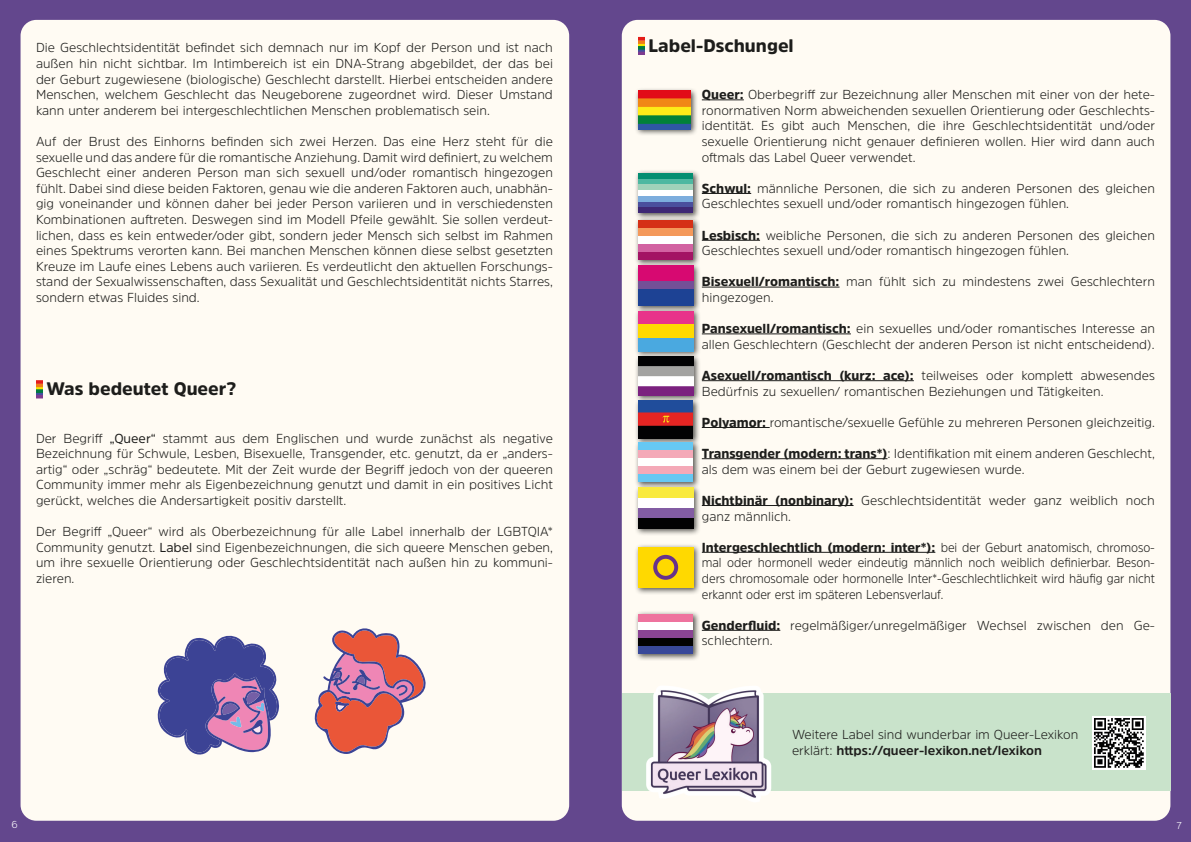
<style>
.page{position:relative;width:1191px;height:842px;background:#fff}
.page>*{position:absolute;margin:0;border:0;box-sizing:border-box;transform-origin:0 0}
.t1{font:900 18px "Amsi Pro";color:#1d1d1b}
.Fließtext{font:300 13px/15.6px "Amsi Pro";color:#1d1d1b}
.Fließtext-2{font:300 13px/15.6px "Amsi Pro";color:#1d1d1b;text-align:justify;scale:.92 1}
.t2{font:300 10px "Amsi Pro";color:#fff}
.s1{font-weight:900}
.s2{font-weight:400}
.s3{font-weight:700}
</style>
<div class="page">
<div style="left:595px;top:0;width:596px;height:842px;background:#63478d"></div>
<div style="left:622px;top:20px;width:548px;height:801px;background:#fffbf3;border-radius:16px"></div>
<div style="left:0;top:0;width:595px;height:842px;background:#63478d"></div>
<div style="left:21px;top:20px;width:548px;height:801px;background:#fffbf3;border-radius:16px"></div>
<hr style="left:702px;top:99px;width:42px;height:1px;background:#1d1d1b">
<hr style="left:702px;top:193px;width:49px;height:1px;background:#1d1d1b">
<hr style="left:702px;top:240px;width:58px;height:1px;background:#1d1d1b">
<hr style="left:702px;top:287px;width:137px;height:1px;background:#1d1d1b">
<hr style="left:702px;top:333px;width:149px;height:1px;background:#1d1d1b">
<hr style="left:702px;top:380px;width:211px;height:1px;background:#1d1d1b">
<hr style="left:702px;top:427px;width:67px;height:1px;background:#1d1d1b">
<hr style="left:702px;top:458px;width:185px;height:1px;background:#1d1d1b">
<hr style="left:702px;top:505px;width:151px;height:1px;background:#1d1d1b">
<hr style="left:702px;top:552px;width:233px;height:1px;background:#1d1d1b">
<hr style="left:702px;top:630px;width:78px;height:1px;background:#1d1d1b">
<svg style="left:36px;top:380px;width:6px;height:18px"></svg>
<svg style="left:638px;top:37px;width:6px;height:18px"></svg>
<svg style="left:157px;top:635px;width:122px;height:120px"></svg>
<svg style="left:314px;top:628px;width:112px;height:126px"></svg>
<div style="left:634px;top:87px;width:64px;height:50px;background:#1d1d1b;opacity:.75"></div>
<img style="left:638px;top:91px;width:53px;height:38px">
<div style="left:622px;top:693px;width:548px;height:98px;background:#c9e3cb"></div>
<svg style="left:1092px;top:716px;width:53px;height:53px"></svg>
<svg style="left:1094px;top:718px;width:49px;height:50px;background:#787879"></svg>
<img style="left:646px;top:686px;width:126px;height:116px">
<div style="left:634px;top:169px;width:66px;height:51px;background:#1d1d1b;opacity:.75"></div>
<div style="left:638px;top:173px;width:55px;height:6px;background:#038e71"></div>
<div style="left:638px;top:207px;width:55px;height:6px;background:#3e2874"></div>
<div style="left:638px;top:179px;width:55px;height:5px;background:#4eb8a1"></div>
<div style="left:638px;top:201px;width:55px;height:6px;background:#4a4f9d"></div>
<div style="left:638px;top:184px;width:55px;height:6px;background:#a1d2ba"></div>
<div style="left:638px;top:196px;width:55px;height:6px;background:#7caddd"></div>
<div style="left:638px;top:190px;width:55px;height:6px;background:#fff"></div>
<div style="left:634px;top:216px;width:66px;height:51px;background:#1d1d1b;opacity:.75"></div>
<div style="left:638px;top:220px;width:55px;height:8px;background:#d53016"></div>
<div style="left:638px;top:228px;width:55px;height:8px;background:#f4995b"></div>
<div style="left:638px;top:236px;width:55px;height:8px;background:#fff"></div>
<div style="left:638px;top:244px;width:55px;height:8px;background:#d263a2"></div>
<div style="left:638px;top:252px;width:55px;height:8px;background:#a31464"></div>
<div style="left:634px;top:262px;width:67px;height:51px;background:#1d1d1b;opacity:.75"></div>
<div style="left:638px;top:266px;width:55px;height:8px;background:#d70971"></div>
<div style="left:638px;top:274px;width:55px;height:8px;background:#d70971"></div>
<div style="left:638px;top:282px;width:55px;height:8px;background:#745097"></div>
<div style="left:638px;top:290px;width:55px;height:8px;background:#1d4294"></div>
<div style="left:638px;top:298px;width:55px;height:8px;background:#1d4294"></div>
<div style="left:634px;top:308px;width:67px;height:51px;background:#1d1d1b;opacity:.75"></div>
<div style="left:638px;top:311px;width:55px;height:14px;background:#e8338a"></div>
<div style="left:638px;top:325px;width:55px;height:13px;background:#ffd900"></div>
<div style="left:638px;top:338px;width:55px;height:13px;background:#4aa9e0"></div>
<div style="left:634px;top:353px;width:67px;height:50px;background:#1d1d1b;opacity:.75"></div>
<img style="left:638px;top:356px;width:55px;height:40px">
<div style="left:634px;top:397px;width:66px;height:49px;background:#1d1d1b;opacity:.75"></div>
<img style="left:638px;top:400px;width:55px;height:38px">
<div style="left:634px;top:439px;width:66px;height:51px;background:#1d1d1b;opacity:.75"></div>
<div style="left:638px;top:442px;width:55px;height:8px;background:#66c8f3"></div>
<div style="left:638px;top:450px;width:55px;height:8px;background:#f4a9b8"></div>
<div style="left:638px;top:458px;width:55px;height:8px;background:#fff"></div>
<div style="left:638px;top:466px;width:55px;height:8px;background:#f4a9b8"></div>
<div style="left:638px;top:474px;width:55px;height:8px;background:#66c8f3"></div>
<div style="left:634px;top:484px;width:67px;height:51px;background:#1d1d1b;opacity:.75"></div>
<div style="left:638px;top:488px;width:55px;height:10px;background:#f9ea3e"></div>
<div style="left:638px;top:498px;width:55px;height:10px;background:#fff"></div>
<div style="left:638px;top:508px;width:55px;height:10px;background:#825ca3"></div>
<div style="left:638px;top:518px;width:55px;height:10px;background:#020203"></div>
<div style="left:634px;top:544px;width:67px;height:51px;background:#1d1d1b;opacity:.75"></div>
<div style="left:638px;top:547px;width:55px;height:40px;background:#ffd900"></div>
<div style="left:653px;top:555px;width:25px;height:25px;border:4px solid #68338a;border-radius:50%"></div>
<div style="left:634px;top:610px;width:66px;height:51px;background:#1d1d1b;opacity:.75"></div>
<div style="left:638px;top:614px;width:55px;height:8px;background:#ee739e"></div>
<div style="left:638px;top:622px;width:55px;height:7px;background:#fff"></div>
<div style="left:638px;top:630px;width:55px;height:8px;background:#8a4494"></div>
<div style="left:638px;top:638px;width:55px;height:7px;background:#020203"></div>
<div style="left:638px;top:645px;width:55px;height:8px;background:#384899"></div>
<p class="Fließtext" style="left:36px;top:40px;width:518px">Die Geschlechtsidentität befindet sich demnach nur im Kopf der Person und ist nach</p>
<p class="t1" style="left:648px;top:33px;width:147px">Label-Dschungel</p>
<p class="Fließtext" style="left:36px;top:55px;width:518px;text-align:justify">außen hin nicht sichtbar. Im Intimbereich ist ein DNA-Strang abgebildet, der das bei der Geburt zugewiesene (biologische) Geschlecht darstellt. Hierbei entscheiden andere Menschen, welchem Geschlecht das Neugeborene zugeordnet wird. Dieser Umstand kann unter anderem bei intergeschlechtlichen Menschen problematisch sein.</p>
<p class="Fließtext" style="left:36px;top:133px;width:518px;text-align:justify">Auf der Brust des Einhorns befinden sich zwei Herzen. Das eine Herz steht für die sexuelle und das andere für die romantische Anziehung. Damit wird definiert, zu welchem Geschlecht einer anderen Person man sich sexuell und/oder romantisch hingezogen fühlt. Dabei sind diese beiden Faktoren, genau wie die anderen Faktoren auch, unabhän&shy;gig voneinander und können daher bei jeder Person variieren und in verschiedensten Kombinationen auftreten. Deswegen sind im Modell Pfeile gewählt. Sie sollen verdeut&shy;lichen, dass es kein entweder/oder gibt, sondern jeder Mensch sich selbst im Rahmen eines Spektrums verorten kann. Bei manchen Menschen können diese selbst gesetzten Kreuze im Laufe eines Lebens auch variieren. Es verdeutlicht den aktuellen Forschungs&shy;stand der Sexualwissenschaften, dass Sexualität und Geschlechtsidentität nichts Starres, sondern etwas Fluides sind.</p>
<p class="Fließtext" style="left:702px;top:87px;width:454px;text-align:justify"><span class="s1">Queer:</span> Oberbegriff zur Bezeichnung aller Menschen mit einer von der hete&shy;ronormativen Norm abweichenden sexuellen Orientierung oder Geschlechts&shy;identität. Es gibt auch Menschen, die ihre Geschlechtsidentität und/oder sexuelle Orientierung nicht genauer definieren wollen. Hier wird dann auch oftmals das Label Queer verwendet.</p>
<p class="Fließtext" style="left:702px;top:180px;width:454px"><span class="s1">Schwul:</span> männliche Personen, die sich zu anderen Personen des gleichen<br>Geschlechtes sexuell und/oder romantisch hingezogen fühlen.</p>
<p class="Fließtext" style="left:702px;top:227px;width:454px"><span class="s1">Lesbisch:</span> weibliche Personen, die sich zu anderen Personen des gleichen<br>Geschlechtes sexuell und/oder romantisch hingezogen fühlen.</p>
<p class="Fließtext" style="left:702px;top:274px;width:454px"><span class="s1">Bisexuell/romantisch:</span> man fühlt sich zu mindestens zwei Geschlechtern hingezogen.</p>
<p class="Fließtext" style="left:702px;top:321px;width:454px"><span class="s1">Pansexuell/romantisch:</span> ein sexuelles und/oder romantisches Interesse an allen Geschlechtern (Geschlecht der anderen Person ist nicht entscheidend).</p>
<p class="Fließtext" style="left:702px;top:367px;width:454px"><span class="s1">Asexuell/romantisch (kurz: ace):</span> teilweises oder komplett abwesendes<br>Bedürfnis zu sexuellen/ romantischen Beziehungen und Tätigkeiten.</p>
<p class="Fließtext" style="left:702px;top:414px;width:454px"><span class="s1">Polyamor:</span> romantische/sexuelle Gefühle zu mehreren Personen gleichzeitig.</p>
<p class="Fließtext" style="left:702px;top:445px;width:454px"><span class="s1">Transgender (modern: trans*)</span>: Identifikation mit einem anderen Geschlecht, als dem was einem bei der Geburt zugewiesen wurde.</p>
<p class="Fließtext" style="left:702px;top:492px;width:454px"><span class="s1">Nichtbinär (nonbinary):</span> Geschlechtsidentität weder ganz weiblich noch ganz männlich.</p>
<p class="Fließtext-2" style="left:702px;top:539px;width:494px"><span class="s1">Intergeschlechtlich (modern: inter*):</span> bei der Geburt anatomisch, chromoso&shy;mal oder hormonell weder eindeutig männlich noch weiblich definierbar. Beson&shy;ders chromosomale oder hormonelle Inter*-Geschlechtlichkeit wird häufig gar nicht erkannt oder erst im späteren Lebensverlauf.</p>
<p class="Fließtext" style="left:702px;top:617px;width:454px"><span class="s1">Genderfluid:</span> regelmäßiger/unregelmäßiger Wechsel zwischen den Ge&shy;schlechtern.</p>
<p class="t1" style="left:46px;top:377px;width:192px">Was bedeutet Queer?</p>
<p class="Fließtext" style="left:36px;top:430px;width:518px;text-align:justify">Der Begriff <span class="s2">„Queer“</span> stammt aus dem Englischen und wurde zunächst als negative Bezeichnung für Schwule, Lesben, Bisexuelle, Transgender, etc. genutzt, da er „anders&shy;artig“ oder „schräg“ bedeutete. Mit der Zeit wurde der Begriff jedoch von der queeren Community immer mehr als Eigenbezeichnung genutzt und damit in ein positives Licht gerückt, welches die Andersartigkeit positiv darstellt.</p>
<p class="Fließtext" style="left:36px;top:523px;width:518px;text-align:justify">Der Begriff „Queer“ wird als Oberbezeichnung für alle Label innerhalb der LGBTQIA* Community genutzt. <span class="s2">Label</span> sind Eigenbezeichnungen, die sich queere Menschen geben, um ihre sexuelle Orientierung oder Geschlechtsidentität nach außen hin zu kommuni&shy;zieren.</p>
<p class="Fließtext" style="left:792px;top:726px;width:288px">Weitere Label sind wunderbar im Queer-Lexikon erklärt: <span class="s3">https://queer-lexikon.net/lexikon</span></p>
<p class="t2" style="left:11px;top:818px;width:8px">6</p>
<p class="t2" style="left:1176px;top:818px;width:7px">7</p>
</div>
